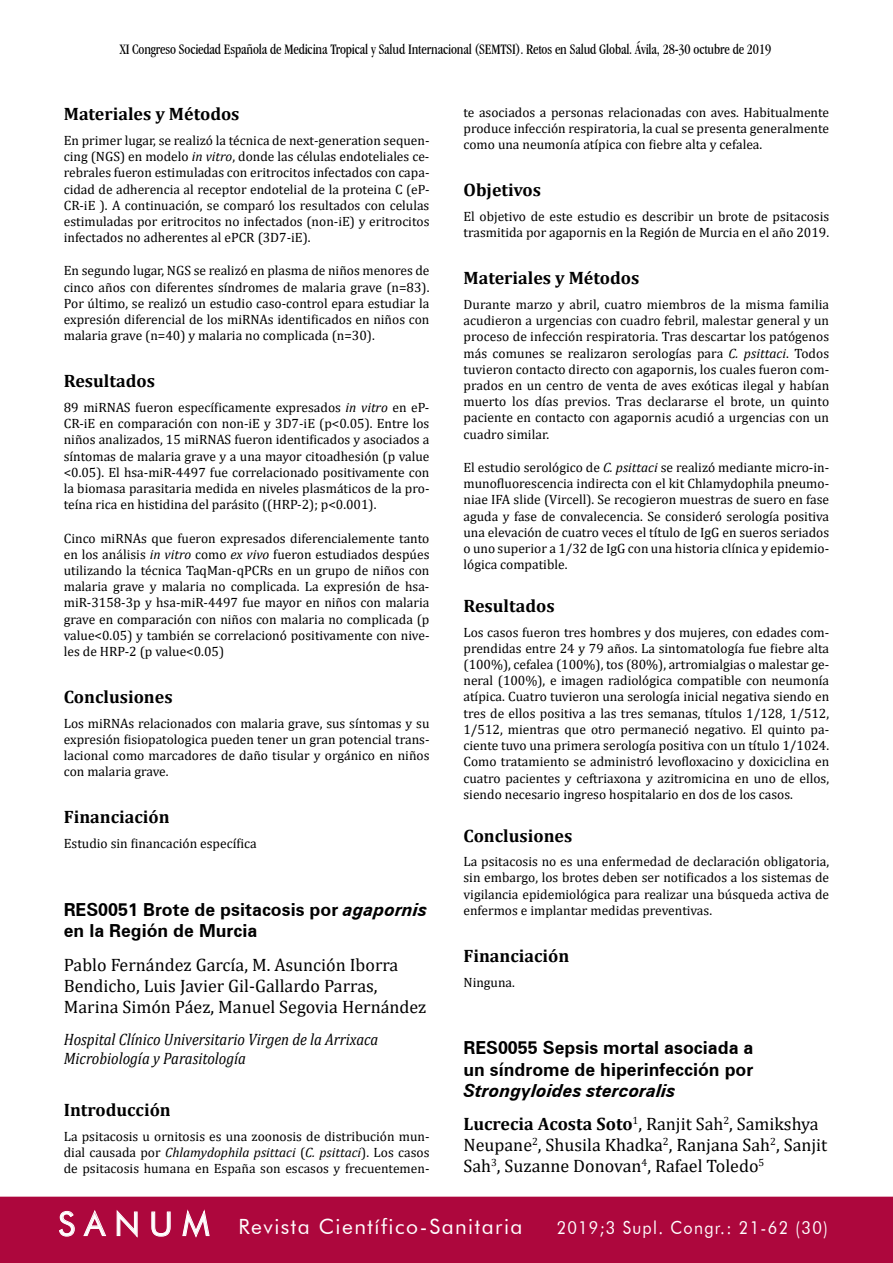
<style>
.page{position:relative;width:893px;height:1263px;background:#fff}
.page>*{position:absolute;margin:0;border:0;box-sizing:border-box;transform-origin:0 0}
.t1{font:21px "Futura BT";letter-spacing:.07em;color:#fff}
.t2{font:18px/21px "Cambria";color:#000}
.t3{font:700 18px "Cambria";color:#000}
.t4{font:700 18px/21px "Zurich BT";color:#000}
.t5{font:18px "Futura BT";letter-spacing:.08em;color:#fff;scale:.9 1}
.t6{font:italic 700 18px "Zurich BT";color:#000}
.t7{font:italic 16.5px/19.5px "Cambria";color:#000;scale:.9 1}
.t8{font:condensed 15px "Garamond IT Cby BT";letter-spacing:-.01em;color:#000;scale:.95 1}
.t9{font:13.5px/16.2px "Cambria";color:#000;text-align:justify}
.s1{font-style:italic}
.s2{font-weight:700}
.s3{font-size:33px}
</style>
<div class="page">
<div style="left:0;top:1197px;width:893px;height:66px;background:#ad073d"></div>
<p class="t8" style="left:120px;top:41px;width:687px">XI Congreso Sociedad Española de Medicina Tropical y Salud Internacional (SEMTSI). Retos en Salud Global. Ávila, 28-30 octubre de 2019</p>
<h2 class="t3" style="left:64px;top:101px;width:177px">Materiales y Métodos</h2>
<p class="t9" style="left:64px;top:132px;width:367px">En primer lugar, se realizó la técnica de next-generation sequen&shy;cing (NGS) en modelo <span class="s1">in vitro</span>, donde las células endoteliales ce&shy;rebrales fueron estimuladas con eritrocitos infectados con capa&shy;cidad de adherencia al receptor endotelial de la proteina C (eP-CR-iE ). A continuación, se comparó los resultados con celulas estimuladas por eritrocitos no infectados (non-iE) y eritrocitos infectados no adherentes al ePCR (3D7-iE).</p>
<p class="t9" style="left:64px;top:263px;width:367px">En segundo lugar, NGS se realizó en plasma de niños menores de cinco años con diferentes síndromes de malaria grave (n=83).<br>Por último, se realizó un estudio caso-control epara estudiar la expresión diferencial de los miRNAs identificados en niños con malaria grave (n=40) y malaria no complicada (n=30).</p>
<h2 class="t3" style="left:64px;top:368px;width:93px">Resultados</h2>
<p class="t9" style="left:64px;top:399px;width:367px">89 miRNAS fueron específicamente expresados <span class="s1">in vitro</span> en eP-CR-iE en comparación con non-iE y 3D7-iE (p&lt;0.05). Entre los niños analizados, 15 miRNAS fueron identificados y asociados a síntomas de malaria grave y a una mayor citoadhesión (p value &lt;0.05). El hsa-miR-4497 fue correlacionado positivamente con la biomasa parasitaria medida en niveles plasmáticos de la pro&shy;teína rica en histidina del parásito ((HRP-2); p&lt;0.001).</p>
<p class="t9" style="left:64px;top:530px;width:367px">Cinco miRNAs que fueron expresados diferencialemente tanto en los análisis <span class="s1">in vitro</span> como <span class="s1">ex vivo</span> fueron estudiados despúes utilizando la técnica TaqMan-qPCRs en un grupo de niños con malaria grave y malaria no complicada. La expresión de hsa&shy;miR-3158-3p y hsa-miR-4497 fue mayor en niños con malaria grave en comparación con niños con malaria no complicada (p value&lt;0.05) y también se correlacionó positivamente con nive&shy;les de HRP-2 (p value&lt;0.05)</p>
<h2 class="t3" style="left:64px;top:684px;width:110px">Conclusiones</h2>
<p class="t9" style="left:64px;top:715px;width:367px">Los miRNAs relacionados con malaria grave, sus síntomas y su expresión fisiopatologica pueden tener un gran potencial trans&shy;lacional como marcadores de daño tisular y orgánico en niños con malaria grave.</p>
<h2 class="t3" style="left:64px;top:805px;width:107px">Financiación</h2>
<p class="t9" style="left:64px;top:835px;width:195px">Estudio sin financación específica</p>
<h2 class="t4" style="left:64px;top:899px;width:365px">RES0051 Brote de psitacosis por <span class="s1">agapornis </span>en la Región de Murcia</h2>
<h2 class="t2" style="left:64px;top:954px;width:364px">Pablo Fernández García, M. Asunción Iborra<br>Bendicho, Luis Javier Gil-Gallardo Parras,<br>Marina Simón Páez, Manuel Segovia Hernández</h2>
<p class="t7" style="left:64px;top:1029px;width:351px">Hospital Clínico Universitario Virgen de la Arrixaca<br>Microbiología y Parasitología</p>
<h2 class="t3" style="left:64px;top:1097px;width:109px">Introducción</h2>
<p class="t9" style="left:64px;top:1128px;width:367px">La psitacosis u ornitosis es una zoonosis de distribución mun&shy;dial causada por <span class="s1">Chlamydophila psittaci</span> (<span class="s1">C. psittaci</span>). Los casos de psitacosis humana en España son escasos y frecuentemen-</p>
<p class="t9" style="left:463px;top:104px;width:367px">te asociados a personas relacionadas con aves. Habitualmente produce infección respiratoria, la cual se presenta generalmente como una neumonía atípica con fiebre alta y cefalea.</p>
<h2 class="t3" style="left:463px;top:177px;width:79px">Objetivos</h2>
<p class="t9" style="left:463px;top:208px;width:367px">El objetivo de este estudio es describir un brote de psitacosis trasmitida por agapornis en la Región de Murcia en el año 2019.</p>
<h2 class="t3" style="left:463px;top:265px;width:177px">Materiales y Métodos</h2>
<p class="t9" style="left:463px;top:296px;width:367px">Durante marzo y abril, cuatro miembros de la misma familia acudieron a urgencias con cuadro febril, malestar general y un proceso de infección respiratoria. Tras descartar los patógenos más comunes se realizaron serologías para <span class="s1">C. psittaci</span>. Todos tuvieron contacto directo con agapornis, los cuales fueron com&shy;prados en un centro de venta de aves exóticas ilegal y habían muerto los días previos. Tras declararse el brote, un quinto paciente en contacto con agapornis acudió a urgencias con un cuadro similar.</p>
<p class="t9" style="left:463px;top:459px;width:367px">El estudio serológico de <span class="s1">C. psittaci</span> se realizó mediante micro-in&shy;munofluorescencia indirecta con el kit Chlamydophila pneumo&shy;niae IFA slide (Vircell). Se recogieron muestras de suero en fase aguda y fase de convalecencia. Se consideró serología positiva una elevación de cuatro veces el título de IgG en sueros seriados o uno superior a 1/32 de IgG con una historia clínica y epidemio&shy;lógica compatible.</p>
<h2 class="t3" style="left:463px;top:593px;width:93px">Resultados</h2>
<p class="t9" style="left:463px;top:624px;width:367px">Los casos fueron tres hombres y dos mujeres, con edades com&shy;prendidas entre 24 y 79 años. La sintomatología fue fiebre alta (100%), cefalea (100%), tos (80%), artromialgias o malestar ge&shy;neral (100%), e imagen radiológica compatible con neumonía atípica. Cuatro tuvieron una serología inicial negativa siendo en tres de ellos positiva a las tres semanas, títulos 1/128, 1/512, 1/512, mientras que otro permaneció negativo. El quinto pa&shy;ciente tuvo una primera serología positiva con un título 1/1024.<br>Como tratamiento se administró levofloxacino y doxiciclina en cuatro pacientes y ceftriaxona y azitromicina en uno de ellos, siendo necesario ingreso hospitalario en dos de los casos.</p>
<h2 class="t3" style="left:463px;top:823px;width:110px">Conclusiones</h2>
<p class="t9" style="left:463px;top:853px;width:367px">La psitacosis no es una enfermedad de declaración obligatoria, sin embargo, los brotes deben ser notificados a los sistemas de vigilancia epidemiológica para realizar una búsqueda activa de enfermos e implantar medidas preventivas.</p>
<h2 class="t3" style="left:463px;top:943px;width:107px">Financiación</h2>
<p class="t9" style="left:463px;top:974px;width:53px">Ninguna.</p>
<h2 class="t4" style="left:463px;top:1037px;width:292px">RES0055 Sepsis mortal asociada a un síndrome de hiperinfección por</h2>
<h2 class="t6" style="left:463px;top:1079px;width:214px">Strongyloides stercoralis</h2>
<h2 class="t2" style="left:463px;top:1113px;width:365px"><span class="s2">Lucrecia Acosta Soto</span><sup>1</sup>, Ranjit Sah<sup>2</sup>, Samikshya<br>Neupane<sup>2</sup>, Shusila Khadka<sup>2</sup>, Ranjana Sah<sup>2</sup>, Sanjit<br>Sah<sup>3</sup>, Suzanne Donovan<sup>4</sup>, Rafael Toledo<sup>5</sup></h2>
<h1 class="t1" style="left:58px;top:1214px;width:466px"><span class="s3">S A N U M</span> Revista Científico-Sanitaria</h1>
<h2 class="t5" style="left:557px;top:1217px;width:303px">2019;3 Supl. Congr.: 21-62 (30)</h2>
</div>
